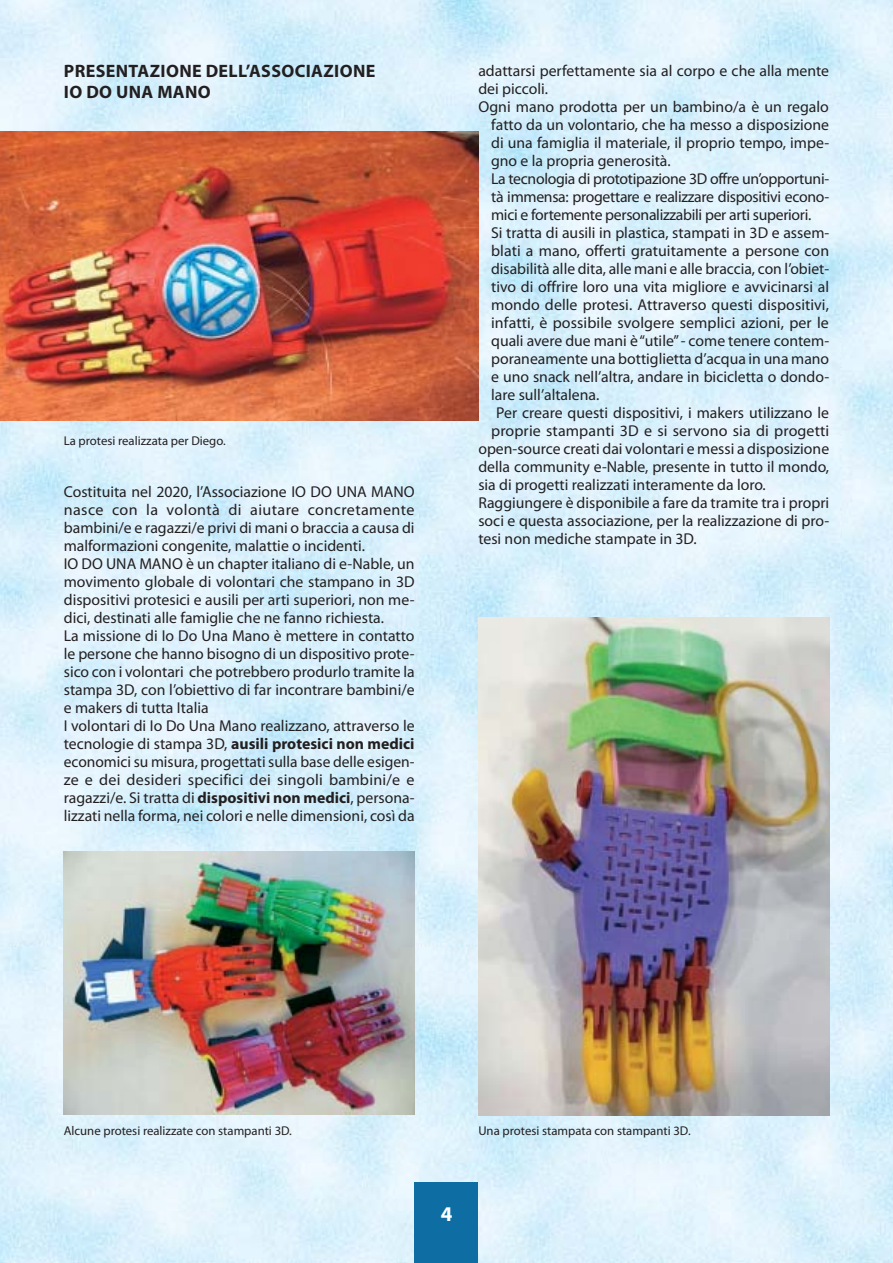
<style>
.page{position:relative;width:893px;height:1263px;background:#fff}
.page>*{position:absolute;margin:0;border:0;box-sizing:border-box;transform-origin:0 0}
.t1{font:700 21px "Myriad Pro";color:#fff}
.t2{font:700 18px/20.7px "Myriad Pro";letter-spacing:.02em;color:#231f20}
.t3{font:15.75px/18px "Myriad Pro";color:#231f20}
.t4{font:15.75px "Myriad Pro";letter-spacing:-.02em;color:#231f20}
.t5{font:12.75px "Myriad Pro";color:#231f20}
.s1{font-weight:700}
</style>
<div class="page">
<img style="left:0;top:0;width:893px;height:1263px">
<div style="left:415px;top:1182px;width:63px;height:81px;background:#0e6ea4"></div>
<img style="left:0;top:132px;width:478px;height:289px">
<img style="left:64px;top:851px;width:351px;height:264px">
<img style="left:478px;top:618px;width:351px;height:497px">
<p class="t2" style="left:64px;top:63px;width:313px">PRESENTAZIONE DELL’ASSOCIAZIONE<br>IO DO UNA MANO</p>
<p class="t3" style="left:478px;top:63px;width:352px">adattarsi perfettamente sia al corpo e che alla mente</p>
<p class="t3" style="left:478px;top:81px;width:71px">dei piccoli.</p>
<p class="t3" style="left:478px;top:99px;width:352px">Ogni mano prodotta per un bambino/a è un regalo</p>
<p class="t3" style="left:491px;top:117px;width:340px">fatto da un volontario, che ha messo a disposizione</p>
<p class="t3" style="left:491px;top:135px;width:340px">di una famiglia il materiale, il proprio tempo, impe-</p>
<p class="t3" style="left:491px;top:153px;width:181px">gno e la propria generosità.</p>
<p class="t4" style="left:491px;top:172px;width:340px">La tecnologia di prototipazione 3D offre un’opportuni-</p>
<p class="t4" style="left:491px;top:190px;width:340px">tà immensa: progettare e realizzare dispositivi econo-</p>
<p class="t4" style="left:491px;top:209px;width:322px">mici e fortemente personalizzabili per arti superiori.</p>
<p class="t3" style="left:491px;top:225px;width:340px">Si tratta di ausili in plastica, stampati in 3D e assem-</p>
<p class="t3" style="left:491px;top:243px;width:339px">blati a mano, offerti gratuitamente a persone con</p>
<p class="t3" style="left:491px;top:261px;width:340px">disabilità alle dita, alle mani e alle braccia, con l’obiet-</p>
<p class="t3" style="left:491px;top:279px;width:340px">tivo di offrire loro una vita migliore e avvicinarsi al</p>
<p class="t3" style="left:491px;top:297px;width:339px">mondo delle protesi. Attraverso questi dispositivi,</p>
<p class="t3" style="left:491px;top:315px;width:339px">infatti, è possibile svolgere semplici azioni, per le</p>
<p class="t3" style="left:491px;top:333px;width:339px">quali avere due mani è “utile” - come tenere contem-</p>
<p class="t3" style="left:491px;top:351px;width:340px">poraneamente una bottiglietta d’acqua in una mano</p>
<p class="t3" style="left:491px;top:369px;width:340px">e uno snack nell’altra, andare in bicicletta o dondo-</p>
<p class="t3" style="left:491px;top:387px;width:110px">lare sull’altalena.</p>
<p class="t3" style="left:496px;top:405px;width:334px">Per creare questi dispositivi, i makers utilizzano le</p>
<p class="t3" style="left:491px;top:423px;width:340px">proprie stampanti 3D e si servono sia di progetti</p>
<p class="t3" style="left:478px;top:441px;width:352px">open-source creati dai volontari e messi a disposizione</p>
<p class="t3" style="left:478px;top:459px;width:352px">della community e-Nable, presente in tutto il mondo,</p>
<p class="t3" style="left:478px;top:477px;width:289px">sia di progetti realizzati interamente da loro.</p>
<p class="t3" style="left:478px;top:495px;width:352px">Raggiungere è disponibile a fare da tramite tra i propri</p>
<p class="t3" style="left:478px;top:513px;width:352px">soci e questa associazione, per la realizzazione di pro-</p>
<p class="t3" style="left:478px;top:531px;width:220px">tesi non mediche stampate in 3D.</p>
<p class="t5" style="left:64px;top:436px;width:163px">La protesi realizzata per Diego.</p>
<p class="t3" style="left:64px;top:484px;width:352px">Costituita nel 2020, l’Associazione IO DO UNA MANO nasce con la volontà di aiutare concretamente bambini/e e ragazzi/e privi di mani o braccia a causa di malformazioni congenite, malattie o incidenti.<br>IO DO UNA MANO è un chapter italiano di e-Nable, un movimento globale di volontari che stampano in 3D dispositivi protesici e ausili per arti superiori, non me&shy;dici, destinati alle famiglie che ne fanno richiesta.<br>La missione di Io Do Una Mano è mettere in contatto le persone che hanno bisogno di un dispositivo prote&shy;sico con i volontari che potrebbero produrlo tramite la stampa 3D, con l’obiettivo di far incontrare bambini/e e makers di tutta Italia<br>I volontari di Io Do Una Mano realizzano, attraverso le tecnologie di stampa 3D, <span class="s1">ausili protesici non medici </span>economici su misura, progettati sulla base delle esigen&shy;ze e dei desideri specifici dei singoli bambini/e e ragazzi/e. Si tratta di <span class="s1">dispositivi non medici</span>, persona&shy;lizzati nella forma, nei colori e nelle dimensioni, così da</p>
<p class="t5" style="left:64px;top:1126px;width:230px">Alcune protesi realizzate con stampanti 3D.</p>
<p class="t5" style="left:478px;top:1126px;width:214px">Una protesi stampata con stampanti 3D.</p>
<h1 class="t1" style="left:441px;top:1206px;width:13px">4</h1>
</div>
